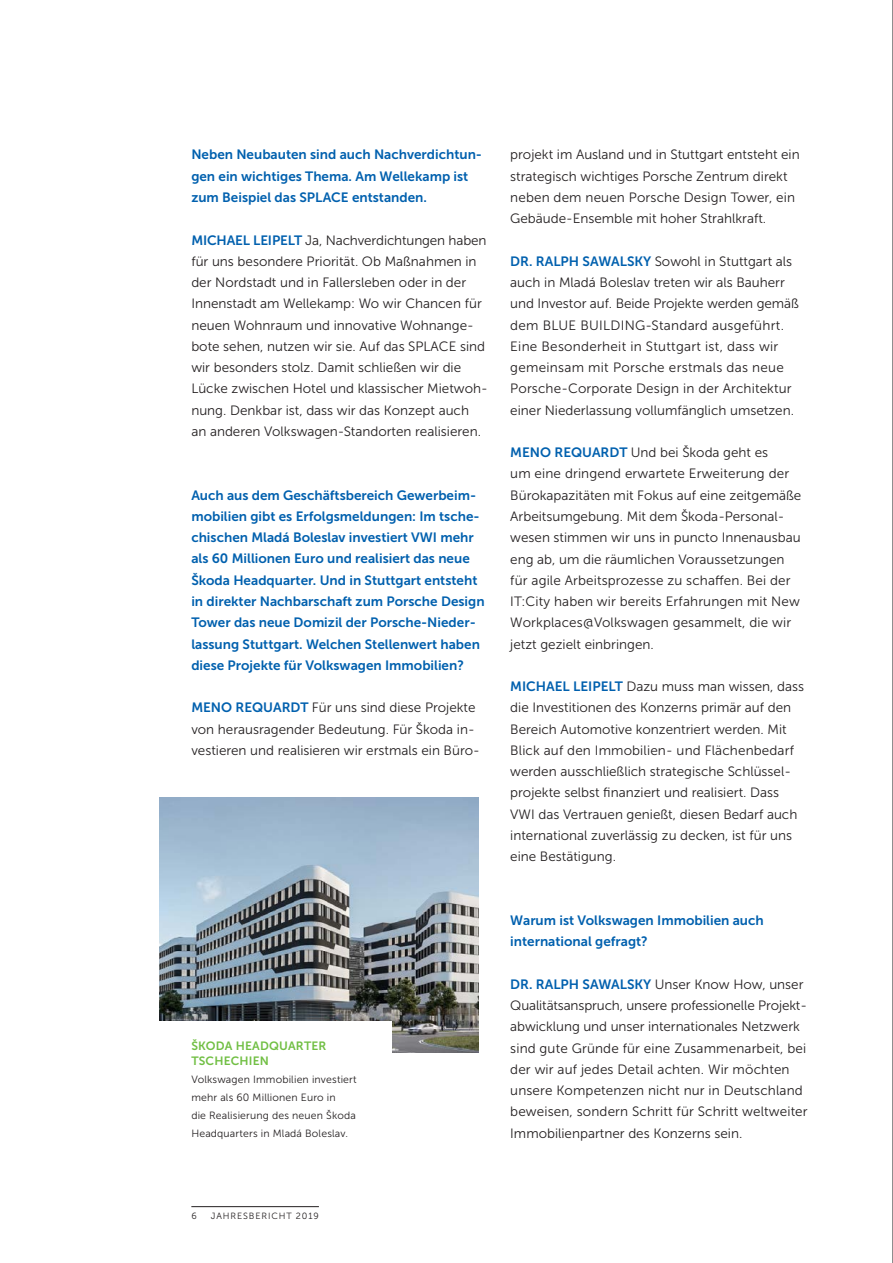
<style>
.page{position:relative;width:893px;height:1263px;background:#fff}
.page>*{position:absolute;margin:0;border:0;box-sizing:border-box;transform-origin:0 0}
.t1{font:13.5px/21.3px "Museo Sans 300";color:#231f20}
.t2{font:13.5px/21.3px "Museo Sans 700";color:#0160ae}
.t3{font:12px/15.8px "Museo Sans 700";letter-spacing:.015em;color:#71bf44}
.t4{font:10.5px/18px "Museo Sans 300";letter-spacing:.015em;color:#231f20}
.t5{font:9px "Museo Sans 300";letter-spacing:.1em;color:#231f20}
.s1{font-family:"Museo Sans 700";color:#0160ae}
</style>
<div class="page">
<hr style="left:191px;top:1206px;width:128px;height:1px;background:#231f20">
<hr style="left:892px;top:0;width:1px;height:1263px;background:#231f20">
<img style="left:159px;top:797px;width:319px;height:255px">
<div style="left:90px;top:1020px;width:301px;height:117px;background:#fff"></div>
<p class="t2" style="left:191px;top:144px;width:292px">Neben Neubauten sind auch Nachverdichtun&shy;gen ein wichtiges Thema. Am Wellekamp ist zum Beispiel das SPLACE entstanden.</p>
<p class="t1" style="left:191px;top:229px;width:298px"><span class="s1">MICHAEL LEIPELT</span> Ja, Nachverdichtungen haben für uns besondere Priorität. Ob Maßnahmen in der Nordstadt und in Fallersleben oder in der Innenstadt am Wellekamp: Wo wir Chancen für neuen Wohnraum und innovative Wohnange&shy;bote sehen, nutzen wir sie. Auf das SPLACE sind wir besonders stolz. Damit schließen wir die Lücke zwischen Hotel und klassischer Mietwoh&shy;nung. Denkbar ist, dass wir das Konzept auch<br>an anderen Volkswagen-Standorten realisieren.</p>
<p class="t2" style="left:191px;top:484px;width:295px">Auch aus dem Geschäftsbereich Gewerbeim&shy;mobilien gibt es Erfolgsmeldungen: Im tsche&shy;chischen Mladá Boleslav investiert VWI mehr als 60 Millionen Euro und realisiert das neue Škoda Headquarter. Und in Stuttgart entsteht in direkter Nachbarschaft zum Porsche Design Tower das neue Domizil der Porsche-Nieder&shy;lassung Stuttgart. Welchen Stellenwert haben diese Projekte für Volkswagen Immobilien?</p>
<p class="t1" style="left:191px;top:697px;width:290px"><span class="s1">MENO REQUARDT</span> Für uns sind diese Projekte von herausragender Bedeutung. Für Škoda in&shy;vestieren und realisieren wir erstmals ein Büro-</p>
<p class="t3" style="left:191px;top:1037px;width:137px">ŠKODA HEADQUARTER<br>TSCHECHIEN</p>
<p class="t4" style="left:191px;top:1071px;width:167px">Volkswagen Immobilien investiert mehr als 60 Millionen Euro in<br>die Realisierung des neuen Škoda<br>Headquarters in Mladá Boleslav.</p>
<p class="t1" style="left:510px;top:144px;width:291px">projekt im Ausland und in Stuttgart entsteht ein strategisch wichtiges Porsche Zentrum direkt neben dem neuen Porsche Design Tower, ein Gebäude-Ensemble mit hoher Strahlkraft.</p>
<p class="t1" style="left:510px;top:251px;width:290px"><span class="s1">DR. RALPH SAWALSKY</span> Sowohl in Stuttgart als auch in Mladá Boleslav treten wir als Bauherr und Investor auf. Beide Projekte werden gemäß dem BLUE BUILDING-Standard ausgeführt.<br>Eine Besonderheit in Stuttgart ist, dass wir gemeinsam mit Porsche erstmals das neue Porsche-Corporate Design in der Architektur einer Niederlassung vollumfänglich umsetzen.</p>
<p class="t1" style="left:510px;top:442px;width:293px"><span class="s1">MENO REQUARDT</span> Und bei Škoda geht es<br>um eine dringend erwartete Erweiterung der Bürokapazitäten mit Fokus auf eine zeitgemäße Arbeitsumgebung. Mit dem Škoda-Personal&shy;wesen stimmen wir uns in puncto Innenausbau eng ab, um die räumlichen Voraussetzungen für agile Arbeitsprozesse zu schaffen. Bei der IT:City haben wir bereits Erfahrungen mit New Workplaces@Volkswagen gesammelt, die wir jetzt gezielt einbringen.</p>
<p class="t1" style="left:510px;top:676px;width:295px"><span class="s1">MICHAEL LEIPELT</span> Dazu muss man wissen, dass die Investitionen des Konzerns primär auf den Bereich Automotive konzentriert werden. Mit Blick auf den Immobilien- und Flächenbedarf werden ausschließlich strategische Schlüssel&shy;projekte selbst finanziert und realisiert. Dass VWI das Vertrauen genießt, diesen Bedarf auch international zuverlässig zu decken, ist für uns eine Bestätigung.</p>
<p class="t2" style="left:510px;top:910px;width:255px">Warum ist Volkswagen Immobilien auch international gefragt?</p>
<p class="t1" style="left:510px;top:973px;width:299px"><span class="s1">DR. RALPH SAWALSKY</span> Unser Know How, unser Qualitätsanspruch, unsere professionelle Projekt&shy;abwicklung und unser internationales Netzwerk sind gute Gründe für eine Zusammenarbeit, bei der wir auf jedes Detail achten. Wir möchten unsere Kompetenzen nicht nur in Deutschland beweisen, sondern Schritt für Schritt weltweiter Immobilienpartner des Konzerns sein.</p>
<p class="t5" style="left:191px;top:1211px;width:7px">6</p>
<p class="t5" style="left:211px;top:1211px;width:110px">JAHRESBERICHT 2019</p>
</div>
